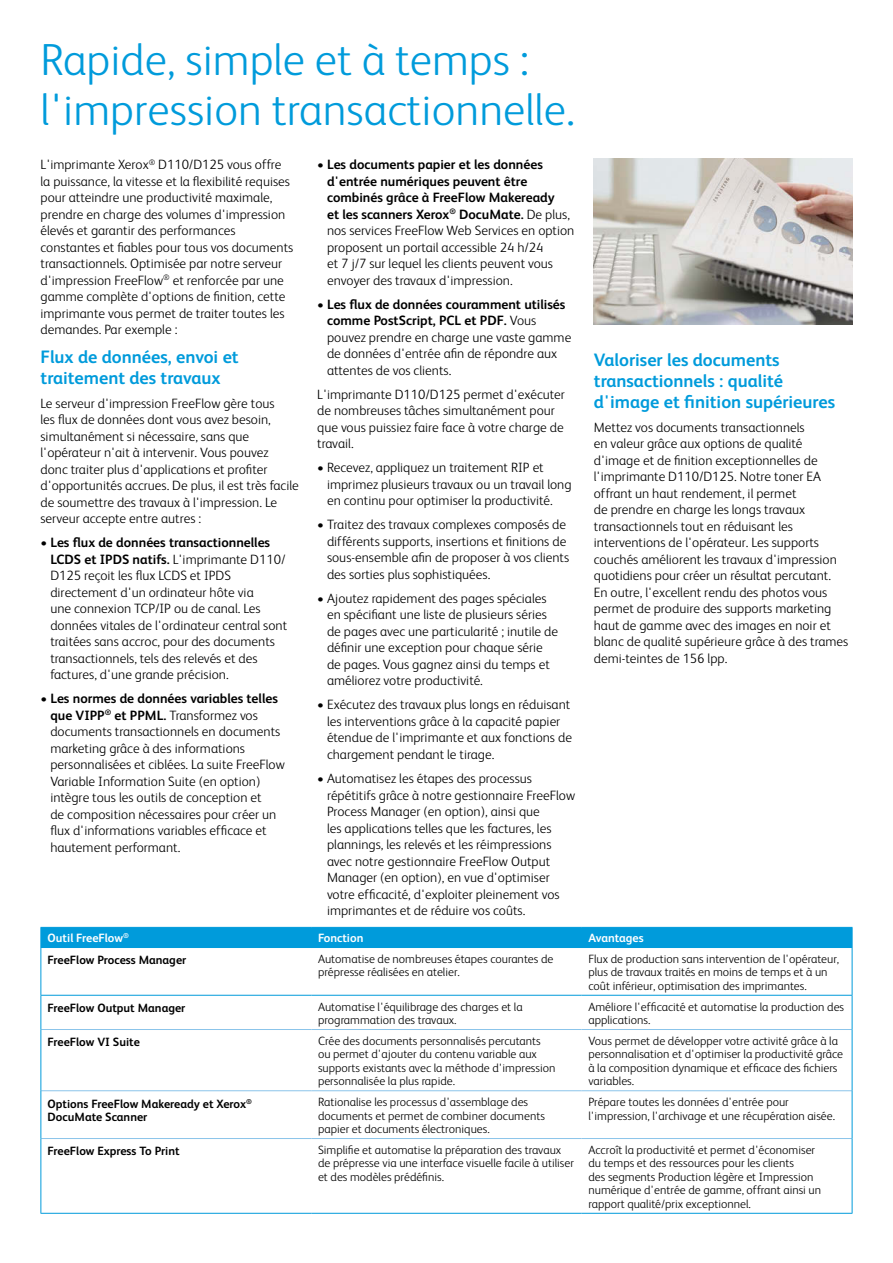
<style>
.page{position:relative;width:893px;height:1263px;background:#fff}
.page>*{position:absolute;margin:0;border:0;box-sizing:border-box;transform-origin:0 0}
.t1{font:300 45px/49.5px "Xerox Sans";color:#009bdb}
.t2{font:700 18px/21px "Xerox Sans";color:#009bdb}
.t3{font:300 13.5px/16.5px "Xerox Sans";color:#000}
.t4{font:300 12px/13.5px "Xerox Sans";color:#000}
.t5{font:700 12px/13.5px "Xerox Sans";color:#000}
.t6{font:700 12px "Xerox Sans";color:#fff}
.s1{font-weight:700}
</style>
<div class="page">
<img style="left:594px;top:159px;width:258px;height:166px">
<hr style="left:40px;top:995px;width:271px;height:1px;background:#009bdb">
<hr style="left:311px;top:995px;width:271px;height:1px;background:#009bdb">
<hr style="left:582px;top:995px;width:270px;height:1px;background:#009bdb">
<hr style="left:40px;top:1213px;width:271px;height:1px;background:#009bdb">
<hr style="left:311px;top:1213px;width:271px;height:1px;background:#009bdb">
<hr style="left:582px;top:1213px;width:270px;height:1px;background:#009bdb">
<hr style="left:41px;top:1029px;width:270px;height:1px;background:#8bc4ea">
<hr style="left:311px;top:1029px;width:271px;height:1px;background:#8bc4ea">
<hr style="left:582px;top:1029px;width:270px;height:1px;background:#8bc4ea">
<hr style="left:41px;top:1090px;width:270px;height:1px;background:#8bc4ea">
<hr style="left:311px;top:1090px;width:271px;height:1px;background:#8bc4ea">
<hr style="left:582px;top:1090px;width:270px;height:1px;background:#8bc4ea">
<hr style="left:41px;top:1138px;width:270px;height:1px;background:#8bc4ea">
<hr style="left:311px;top:1138px;width:271px;height:1px;background:#8bc4ea">
<hr style="left:582px;top:1138px;width:270px;height:1px;background:#8bc4ea">
<div style="left:40px;top:927px;width:813px;height:21px;background:#009bdb"></div>
<hr style="left:40px;top:948px;width:1px;height:47px;background:#009bdb">
<hr style="left:852px;top:948px;width:1px;height:47px;background:#009bdb">
<hr style="left:40px;top:995px;width:1px;height:34px;background:#009bdb">
<hr style="left:852px;top:995px;width:1px;height:34px;background:#009bdb">
<hr style="left:40px;top:1029px;width:1px;height:62px;background:#009bdb">
<hr style="left:852px;top:1029px;width:1px;height:62px;background:#009bdb">
<hr style="left:40px;top:1091px;width:1px;height:47px;background:#009bdb">
<hr style="left:852px;top:1091px;width:1px;height:47px;background:#009bdb">
<hr style="left:40px;top:1138px;width:1px;height:75px;background:#009bdb">
<hr style="left:852px;top:1138px;width:1px;height:75px;background:#009bdb">
<h1 class="t1" style="left:40px;top:33px;width:536px">Rapide, simple et à temps : l'impression transactionnelle.</h1>
<p class="t3" style="left:40px;top:156px;width:254px">L'imprimante Xerox<sup>®</sup> D110/D125 vous offre la puissance, la vitesse et la flexibilité requises pour atteindre une productivité maximale, prendre en charge des volumes d'impression élevés et garantir des performances constantes et fiables pour tous vos documents transactionnels. Optimisée par notre serveur d'impression FreeFlow<sup>®</sup> et renforcée par une gamme complète d'options de finition, cette imprimante vous permet de traiter toutes les demandes. Par exemple :</p>
<h2 class="t2" style="left:40px;top:345px;width:200px">Flux de données, envoi et traitement des travaux</h2>
<p class="t3" style="left:40px;top:394px;width:260px">Le serveur d'impression FreeFlow gère tous<br>les flux de données dont vous avez besoin, simultanément si nécessaire, sans que l'opérateur n'ait à intervenir. Vous pouvez donc traiter plus d'applications et profiter d'opportunités accrues. De plus, il est très facile de soumettre des travaux à l'impression. Le serveur accepte entre autres :</p>
<p class="t3" style="left:50px;top:534px;width:238px;text-indent:-10px">• <span class="s1">Les flux de données transactionnelles LCDS et IPDS natifs.</span> L'imprimante D110/ D125 reçoit les flux LCDS et IPDS directement d'un ordinateur hôte via<br>une connexion TCP/IP ou de canal. Les données vitales de l'ordinateur central sont traitées sans accroc, pour des documents transactionnels, tels des relevés et des factures, d'une grande précision.</p>
<p class="t3" style="left:50px;top:690px;width:236px;text-indent:-10px">• <span class="s1">Les normes de données variables telles que VIPP</span><sup>®</sup> <span class="s1">et PPML.</span> Transformez vos documents transactionnels en documents marketing grâce à des informations personnalisées et ciblées. La suite FreeFlow Variable Information Suite (en option) intègre tous les outils de conception et<br>de composition nécessaires pour créer un flux d'informations variables efficace et hautement performant.</p>
<p class="t3" style="left:327px;top:156px;width:249px;text-indent:-10px">• <span class="s1">Les documents papier et les données d'entrée numériques peuvent être combinés grâce à FreeFlow Makeready<br>et les scanners Xerox</span><sup>®</sup> <span class="s1">DocuMate.</span> De plus, nos services FreeFlow Web Services en option proposent un portail accessible 24 h/24<br>et 7 j/7 sur lequel les clients peuvent vous envoyer des travaux d'impression.</p>
<p class="t3" style="left:327px;top:295px;width:246px;text-indent:-10px">• <span class="s1">Les flux de données couramment utilisés comme PostScript, PCL et PDF.</span> Vous pouvez prendre en charge une vaste gamme de données d'entrée afin de répondre aux attentes de vos clients.</p>
<p class="t3" style="left:317px;top:385px;width:249px">L'imprimante D110/D125 permet d'exécuter de nombreuses tâches simultanément pour que vous puissiez faire face à votre charge de travail.</p>
<p class="t3" style="left:327px;top:459px;width:246px;text-indent:-10px">• Recevez, appliquez un traitement RIP et imprimez plusieurs travaux ou un travail long en continu pour optimiser la productivité.</p>
<p class="t3" style="left:327px;top:516px;width:244px;text-indent:-10px">• Traitez des travaux complexes composés de différents supports, insertions et finitions de sous-ensemble afin de proposer à vos clients des sorties plus sophistiquées.</p>
<p class="t3" style="left:327px;top:589px;width:233px;text-indent:-10px">• Ajoutez rapidement des pages spéciales en spécifiant une liste de plusieurs séries de pages avec une particularité ; inutile de définir une exception pour chaque série de pages. Vous gagnez ainsi du temps et améliorez votre productivité.</p>
<p class="t3" style="left:327px;top:696px;width:246px;text-indent:-10px">• Exécutez des travaux plus longs en réduisant les interventions grâce à la capacité papier étendue de l'imprimante et aux fonctions de chargement pendant le tirage.</p>
<p class="t3" style="left:327px;top:769px;width:250px;text-indent:-10px">• Automatisez les étapes des processus répétitifs grâce à notre gestionnaire FreeFlow Process Manager (en option), ainsi que<br>les applications telles que les factures, les plannings, les relevés et les réimpressions avec notre gestionnaire FreeFlow Output Manager (en option), en vue d'optimiser votre efficacité, d'exploiter pleinement vos imprimantes et de réduire vos coûts.</p>
<h2 class="t2" style="left:594px;top:348px;width:243px">Valoriser les documents transactionnels : qualité d'image et finition supérieures</h2>
<p class="t3" style="left:594px;top:418px;width:256px">Mettez vos documents transactionnels<br>en valeur grâce aux options de qualité d'image et de finition exceptionnelles de l'imprimante D110/D125. Notre toner EA offrant un haut rendement, il permet<br>de prendre en charge les longs travaux transactionnels tout en réduisant les interventions de l'opérateur. Les supports couchés améliorent les travaux d'impression quotidiens pour créer un résultat percutant.<br>En outre, l'excellent rendu des photos vous permet de produire des supports marketing haut de gamme avec des images en noir et blanc de qualité supérieure grâce à des trames demi-teintes de 156 lpp.</p>
<p class="t6" style="left:48px;top:930px;width:83px">Outil FreeFlow<sup>®</sup></p>
<p class="t6" style="left:318px;top:930px;width:47px">Fonction</p>
<p class="t6" style="left:588px;top:930px;width:57px">Avantages</p>
<p class="t5" style="left:48px;top:953px;width:140px">FreeFlow Process Manager</p>
<p class="t4" style="left:318px;top:951px;width:237px">Automatise de nombreuses étapes courantes de prépresse réalisées en atelier.</p>
<p class="t4" style="left:588px;top:951px;width:252px">Flux de production sans intervention de l'opérateur, plus de travaux traités en moins de temps et à un coût inférieur, optimisation des imprimantes.</p>
<p class="t5" style="left:48px;top:1001px;width:139px">FreeFlow Output Manager</p>
<p class="t4" style="left:318px;top:999px;width:206px">Automatise l'équilibrage des charges et la programmation des travaux.</p>
<p class="t4" style="left:588px;top:999px;width:257px">Améliore l'efficacité et automatise la production des applications.</p>
<p class="t5" style="left:48px;top:1035px;width:94px">FreeFlow VI Suite</p>
<p class="t4" style="left:318px;top:1033px;width:239px">Crée des documents personnalisés percutants ou permet d'ajouter du contenu variable aux supports existants avec la méthode d'impression personnalisée la plus rapide.</p>
<p class="t4" style="left:588px;top:1033px;width:256px">Vous permet de développer votre activité grâce à la personnalisation et d'optimiser la productivité grâce à la composition dynamique et efficace des fichiers variables.</p>
<p class="t5" style="left:48px;top:1096px;width:206px">Options FreeFlow Makeready et Xerox<sup>®<br></sup>DocuMate Scanner</p>
<p class="t4" style="left:318px;top:1095px;width:228px">Rationalise les processus d'assemblage des documents et permet de combiner documents papier et documents électroniques.</p>
<p class="t4" style="left:588px;top:1095px;width:248px">Prépare toutes les données d'entrée pour l'impression, l'archivage et une récupération aisée.</p>
<p class="t5" style="left:48px;top:1144px;width:133px">FreeFlow Express To Print</p>
<p class="t4" style="left:318px;top:1142px;width:258px">Simplifie et automatise la préparation des travaux de prépresse via une interface visuelle facile à utiliser et des modèles prédéfinis.</p>
<p class="t4" style="left:588px;top:1142px;width:234px">Accroît la productivité et permet d'économiser du temps et des ressources pour les clients<br>des segments Production légère et Impression numérique d'entrée de gamme, offrant ainsi un rapport qualité/prix exceptionnel.</p>
</div>
